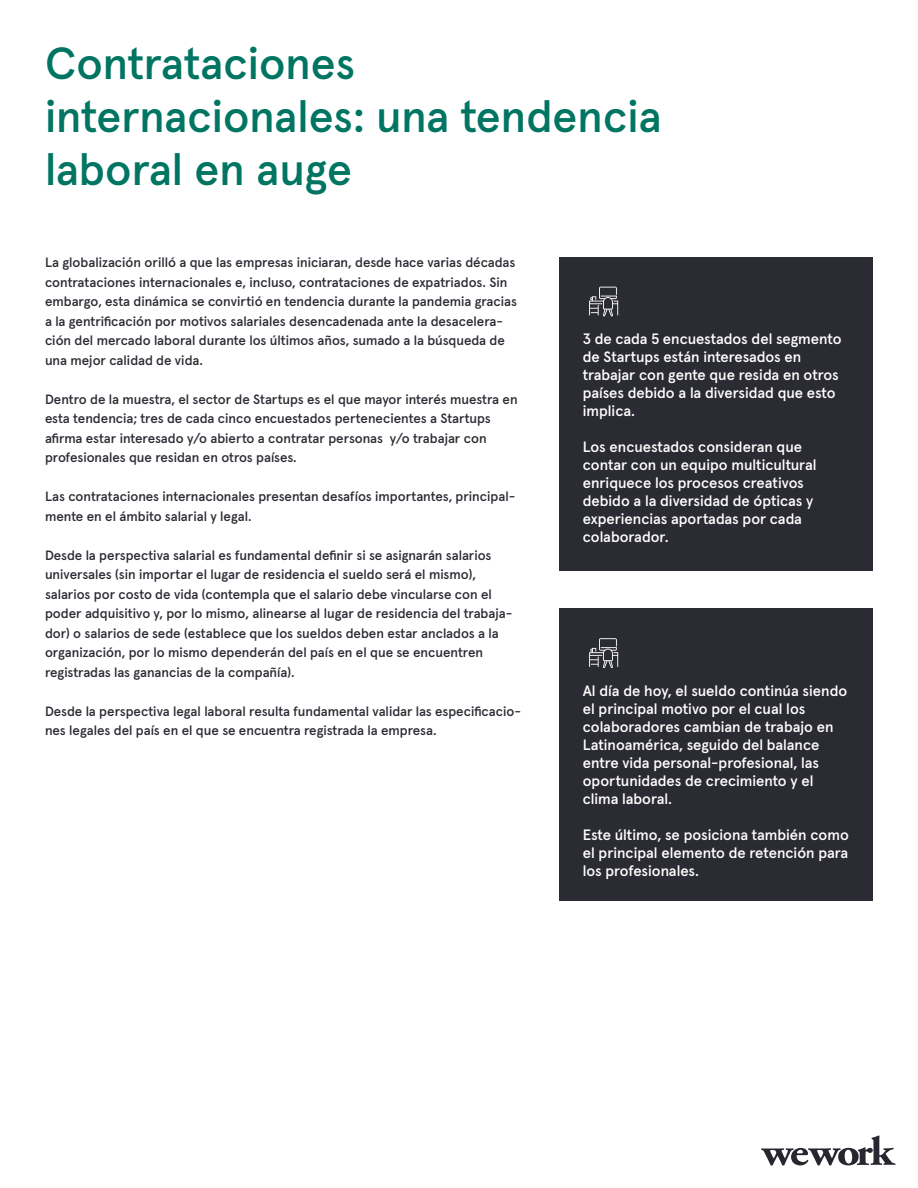
<style>
.page{position:relative;width:918px;height:1188px;background:#fff}
.page>*{position:absolute;margin:0;border:0;box-sizing:border-box;transform-origin:0 0}
.t1{font:500 45px/52.5px "Apercu Pro";color:#007561}
.t2{font:500 15px/18px "Apercu Pro";color:#fff}
.t3{font:500 13.5px/19.5px "Apercu Pro";color:#2b2b34}
</style>
<div class="page">
<svg style="left:761px;top:1136px;width:135px;height:29px"></svg>
<div style="left:559px;top:257px;width:314px;height:314px;background:#2b2b34"></div>
<div style="left:559px;top:609px;width:314px;height:292px;background:#2b2b34"></div>
<svg style="left:589px;top:287px;width:29px;height:29px"></svg>
<svg style="left:589px;top:638px;width:29px;height:30px"></svg>
<h1 class="t1" style="left:45px;top:34px;width:618px">Contrataciones internacionales: una tendencia laboral en auge</h1>
<p class="t3" style="left:45px;top:252px;width:474px">La globalización orilló a que las empresas iniciaran, desde hace varias décadas contrataciones internacionales e, incluso, contrataciones de expatriados. Sin embargo, esta dinámica se convirtió en tendencia durante la pandemia gracias a la gentrificación por motivos salariales desencadenada ante la desacelera&shy;ción del mercado laboral durante los últimos años, sumado a la búsqueda de una mejor calidad de vida.</p>
<p class="t3" style="left:45px;top:388px;width:474px">Dentro de la muestra, el sector de Startups es el que mayor interés muestra en esta tendencia; tres de cada cinco encuestados pertenecientes a Startups afirma estar interesado y/o abierto a contratar personas y/o trabajar con profesionales que residan en otros países.</p>
<p class="t3" style="left:45px;top:486px;width:472px">Las contrataciones internacionales presentan desafíos importantes, principal&shy;mente en el ámbito salarial y legal.</p>
<p class="t3" style="left:45px;top:544px;width:469px">Desde la perspectiva salarial es fundamental definir si se asignarán salarios universales (sin importar el lugar de residencia el sueldo será el mismo), salarios por costo de vida (contempla que el salario debe vincularse con el poder adquisitivo y, por lo mismo, alinearse al lugar de residencia del trabaja&shy;dor) o salarios de sede (establece que los sueldos deben estar anclados a la organización, por lo mismo dependerán del país en el que se encuentren registradas las ganancias de la compañía).</p>
<p class="t3" style="left:45px;top:700px;width:478px">Desde la perspectiva legal laboral resulta fundamental validar las especificacio&shy;nes legales del país en el que se encuentra registrada la empresa.</p>
<p class="t2" style="left:583px;top:329px;width:260px">3 de cada 5 encuestados del segmento de Startups están interesados en trabajar con gente que resida en otros países debido a la diversidad que esto implica.</p>
<p class="t2" style="left:583px;top:437px;width:235px">Los encuestados consideran que contar con un equipo multicultural enriquece los procesos creativos debido a la diversidad de ópticas y experiencias aportadas por cada colaborador.</p>
<p class="t2" style="left:583px;top:681px;width:266px">Al día de hoy, el sueldo continúa siendo el principal motivo por el cual los colaboradores cambian de trabajo en Latinoamérica, seguido del balance entre vida personal-profesional, las oportunidades de crecimiento y el clima laboral.</p>
<p class="t2" style="left:583px;top:825px;width:268px;text-align:justify">Este último, se posiciona también como el principal elemento de retención para los profesionales.</p>
</div>
